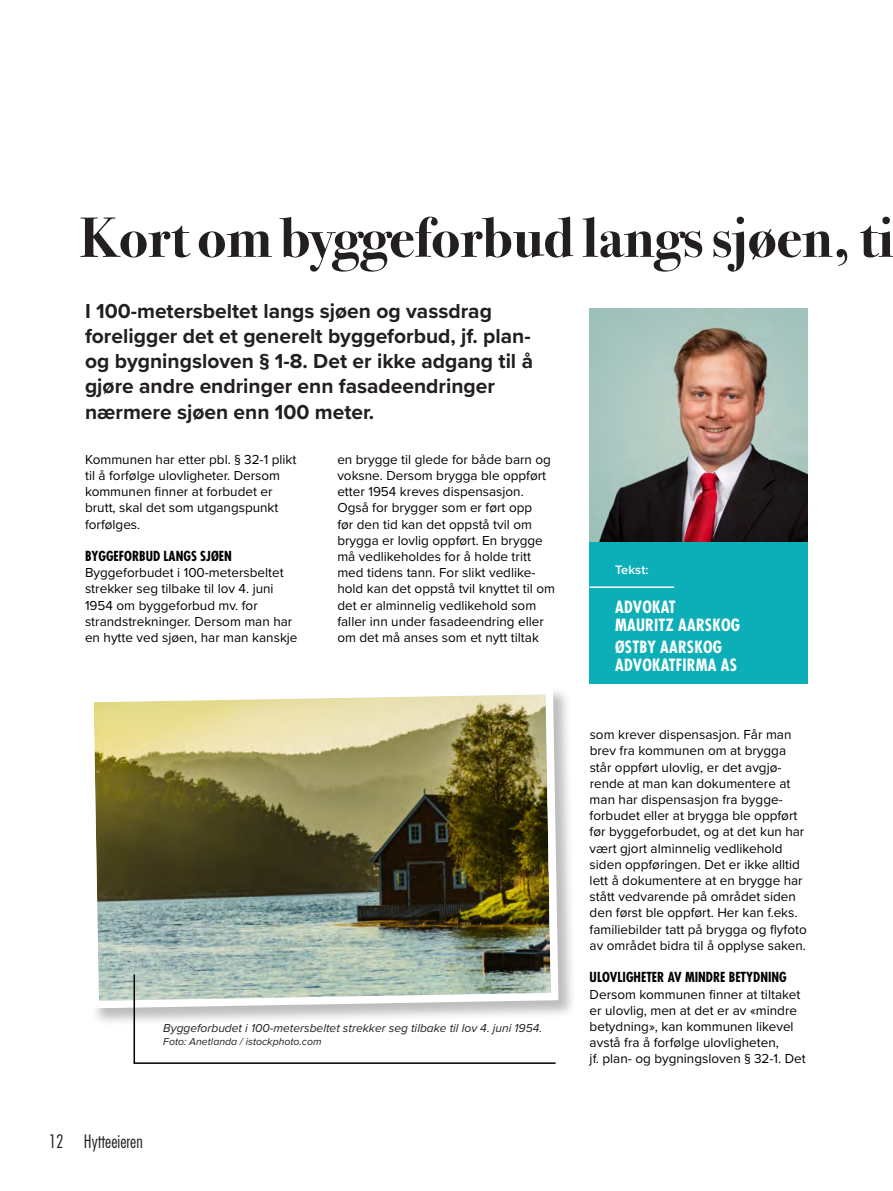
<style>
.page{position:relative;width:893px;height:1191px;background:#fff}
.page>*{position:absolute;margin:0;border:0;box-sizing:border-box;transform-origin:0 0}
.Tittel{font:700 57px "Bodoni Svty Two ITCTT";color:#231f20}
.Ingress{font:700 21px/25.2px "Proxima Nova";color:#231f20}
.t1{font:300 condensed 18px "Futura Std";color:#231f20}
.Mellomtittel_negativ{font:700 condensed 16.5px/18px "Futura Std";letter-spacing:.01em;color:#fff}
.Brødtekst{font:13.5px/16.2px "Proxima Nova";color:#000001}
.Mellomtittel{font:700 condensed 13.5px "Futura Std";color:#000001}
.Byline_med_fotoe{font:600 12.75px "Proxima Nova";letter-spacing:.005em;color:#fff}
.Bildetekst{font:italic 12px "Proxima Nova";color:#231f20}
.Fotokreditering{font:italic 10.5px "Proxima Nova";color:#231f20}
</style>
<div class="page">
<div style="left:590px;top:538px;width:218px;height:146px;background:#0cafb8"></div>
<hr style="left:590px;top:586px;width:84px;height:2px;background:#fff">
<img style="left:590px;top:308px;width:218px;height:233px">
<div style="left:86px;top:686px;width:491px;height:340px;background:#231f20;opacity:.3"></div>
<img style="left:86px;top:686px;width:476px;height:378px">
<hr style="left:134px;top:1062px;width:422px;height:2px;background:#000">
<hr style="left:134px;top:974px;width:1px;height:89px;background:#000">
<p class="Tittel" style="left:80px;top:190px;width:816px">Kort om byggeforbud langs sjøen, ti</p>
<p class="Ingress" style="left:85px;top:298px;width:450px">I 100-metersbeltet langs sjøen og vassdrag foreligger det et generelt byggeforbud, jf. plan&shy;og bygningsloven § 1-8. Det er ikke adgang til å gjøre andre endringer enn fasadeendringer nærmere sjøen enn 100 meter.</p>
<p class="Brødtekst" style="left:85px;top:450px;width:213px">Kommunen har etter pbl. § 32-1 plikt til å forfølge ulovligheter. Dersom kommunen finner at forbudet er brutt, skal det som utgangspunkt forfølges.</p>
<p class="Mellomtittel" style="left:85px;top:547px;width:148px">BYGGEFORBUD LANGS SJØEN</p>
<p class="Brødtekst" style="left:85px;top:564px;width:214px">Byggeforbudet i 100-metersbeltet strekker seg tilbake til lov 4. juni 1954 om byggeforbud mv. for strandstrekninger. Dersom man har en hytte ved sjøen, har man kanskje</p>
<p class="Brødtekst" style="left:337px;top:450px;width:219px">en brygge til glede for både barn og voksne. Dersom brygga ble oppført etter 1954 kreves dispensasjon.<br>Også for brygger som er ført opp<br>før den tid kan det oppstå tvil om brygga er lovlig oppført. En brygge må vedlikeholdes for å holde tritt med tidens tann. For slikt vedlike&shy;hold kan det oppstå tvil knyttet til om det er alminnelig vedlikehold som faller inn under fasadeendring eller om det må anses som et nytt tiltak</p>
<p class="Byline_med_fotoe" style="left:615px;top:560px;width:35px">Tekst:</p>
<p class="Mellomtittel_negativ" style="left:615px;top:598px;width:126px">ADVOKAT<br>MAURITZ AARSKOG</p>
<p class="Mellomtittel_negativ" style="left:615px;top:638px;width:123px">ØSTBY AARSKOG<br>ADVOKATFIRMA AS</p>
<p class="Bildetekst" style="left:163px;top:1019px;width:380px">Byggeforbudet i 100-metersbeltet strekker seg tilbake til lov 4. juni 1954.</p>
<p class="Fotokreditering" style="left:163px;top:1033px;width:160px">Foto: Anetlanda / istockphoto.com</p>
<h3 class="t1" style="left:49px;top:1130px;width:96px">12 Hytteeieren</h3>
<p class="Brødtekst" style="left:590px;top:726px;width:219px">som krever dispensasjon. Får man brev fra kommunen om at brygga står oppført ulovlig, er det avgjø&shy;rende at man kan dokumentere at man har dispensasjon fra bygge&shy;forbudet eller at brygga ble oppført før byggeforbudet, og at det kun har vært gjort alminnelig vedlikehold siden oppføringen. Det er ikke alltid lett å dokumentere at en brygge har stått vedvarende på området siden den først ble oppført. Her kan f.eks. familiebilder tatt på brygga og flyfoto av området bidra til å opplyse saken.</p>
<p class="Mellomtittel" style="left:590px;top:969px;width:199px">ULOVLIGHETER AV MINDRE BETYDNING</p>
<p class="Brødtekst" style="left:590px;top:985px;width:218px">Dersom kommunen finner at tiltaket er ulovlig, men at det er av «mindre betydning», kan kommunen likevel avstå fra å forfølge ulovligheten,<br>jf. plan- og bygningsloven § 32-1. Det</p>
</div>
